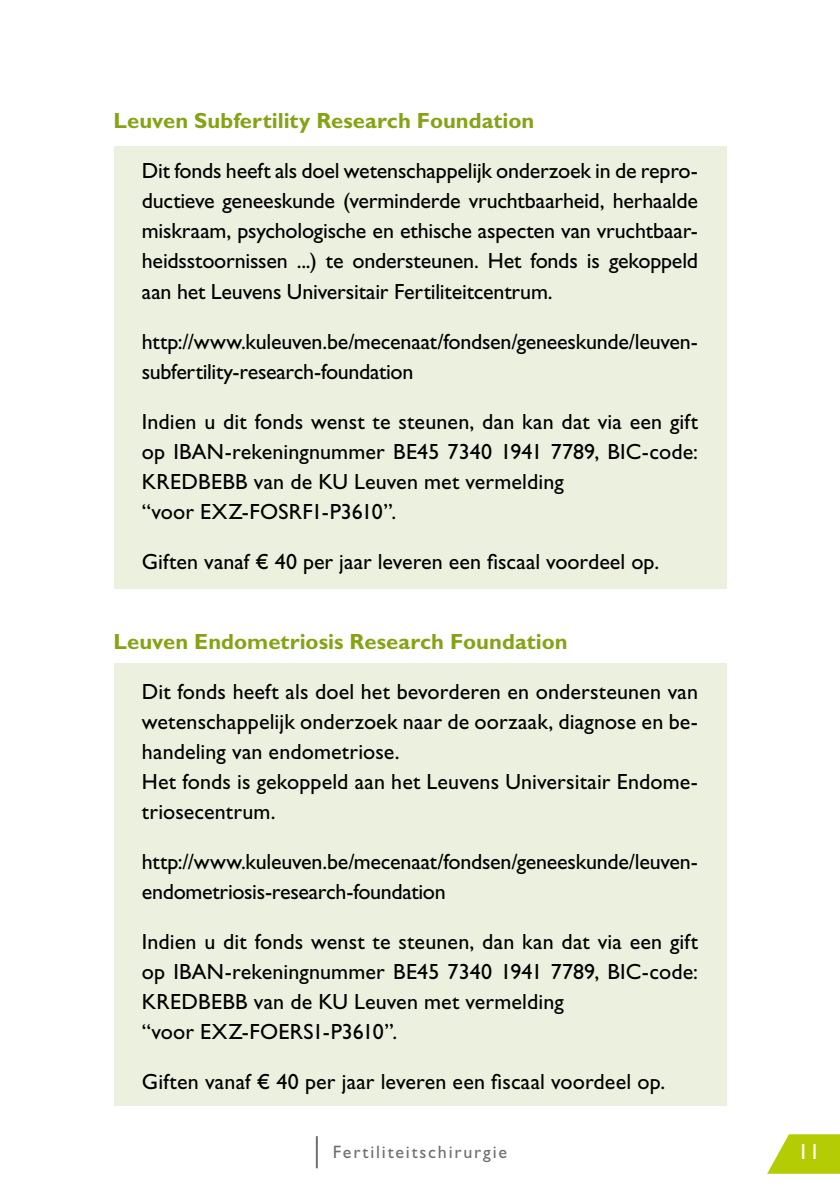
<style>
.page{position:relative;width:840px;height:1191px;background:#fff}
.page>*{position:absolute;margin:0;border:0;box-sizing:border-box;transform-origin:0 0}
.t1{font:22px/30px "Gill Sans Std";color:#000;text-align:justify}
.t2{font:700 22px "Gill Sans Std";color:#86a315}
.t3{font:22px "Gill Sans Std";color:#fff}
.t4{font:18px "Gill Sans Std";letter-spacing:.1em;color:#706f6f}
</style>
<div class="page">
<svg style="left:767px;top:1134px;width:72px;height:39px"></svg>
<hr style="left:315px;top:1136px;width:2px;height:32px;background:#706f6f">
<div style="left:113px;top:146px;width:613px;height:443px;background:#ecf0de"></div>
<div style="left:113px;top:663px;width:613px;height:443px;background:#ecf0de"></div>
<p class="t2" style="left:113px;top:108px;width:422px">Leuven Subfertility Research Foundation</p>
<p class="t1" style="left:142px;top:156px;width:557px">Dit fonds heeft als doel wetenschappelijk onderzoek in de repro&shy;ductieve geneeskunde (verminderde vruchtbaarheid, herhaalde miskraam, psychologische en ethische aspecten van vruchtbaar&shy;heidsstoornissen ...) te ondersteunen. Het fonds is gekoppeld aan het Leuvens Universitair Fertiliteitcentrum.</p>
<p class="t1" style="left:142px;top:326px;width:557px">http://www.kuleuven.be/mecenaat/fondsen/geneeskunde/leuven&shy;subfertility-research-foundation</p>
<p class="t1" style="left:142px;top:406px;width:557px">Indien u dit fonds wenst te steunen, dan kan dat via een gift op IBAN-rekeningnummer BE45 7340 1941 7789, BIC-code:<br>KREDBEBB van de KU Leuven met vermelding</p>
<p class="t1" style="left:142px;top:496px;width:256px">“voor EXZ-FOSRF1-P3610”.</p>
<p class="t1" style="left:142px;top:546px;width:518px">Giften vanaf € 40 per jaar leveren een fiscaal voordeel op.</p>
<p class="t2" style="left:113px;top:628px;width:455px">Leuven Endometriosis Research Foundation</p>
<p class="t1" style="left:142px;top:676px;width:557px">Dit fonds heeft als doel het bevorderen en ondersteunen van wetenschappelijk onderzoek naar de oorzaak, diagnose en be&shy;handeling van endometriose.</p>
<p class="t1" style="left:142px;top:766px;width:557px">Het fonds is gekoppeld aan het Leuvens Universitair Endome&shy;triosecentrum.</p>
<p class="t1" style="left:142px;top:846px;width:557px">http://www.kuleuven.be/mecenaat/fondsen/geneeskunde/leuven&shy;endometriosis-research-foundation</p>
<p class="t1" style="left:142px;top:926px;width:557px">Indien u dit fonds wenst te steunen, dan kan dat via een gift op IBAN-rekeningnummer BE45 7340 1941 7789, BIC-code:<br>KREDBEBB van de KU Leuven met vermelding</p>
<p class="t1" style="left:142px;top:1016px;width:256px">“voor EXZ-FOERS1-P3610”.</p>
<p class="t1" style="left:142px;top:1066px;width:524px">Giften vanaf € 40 per jaar leveren een fiscaal voordeel op.</p>
<p class="t4" style="left:333px;top:1141px;width:175px">Fertiliteitschirurgie</p>
<p class="t3" style="left:797px;top:1138px;width:23px">11</p>
</div>
